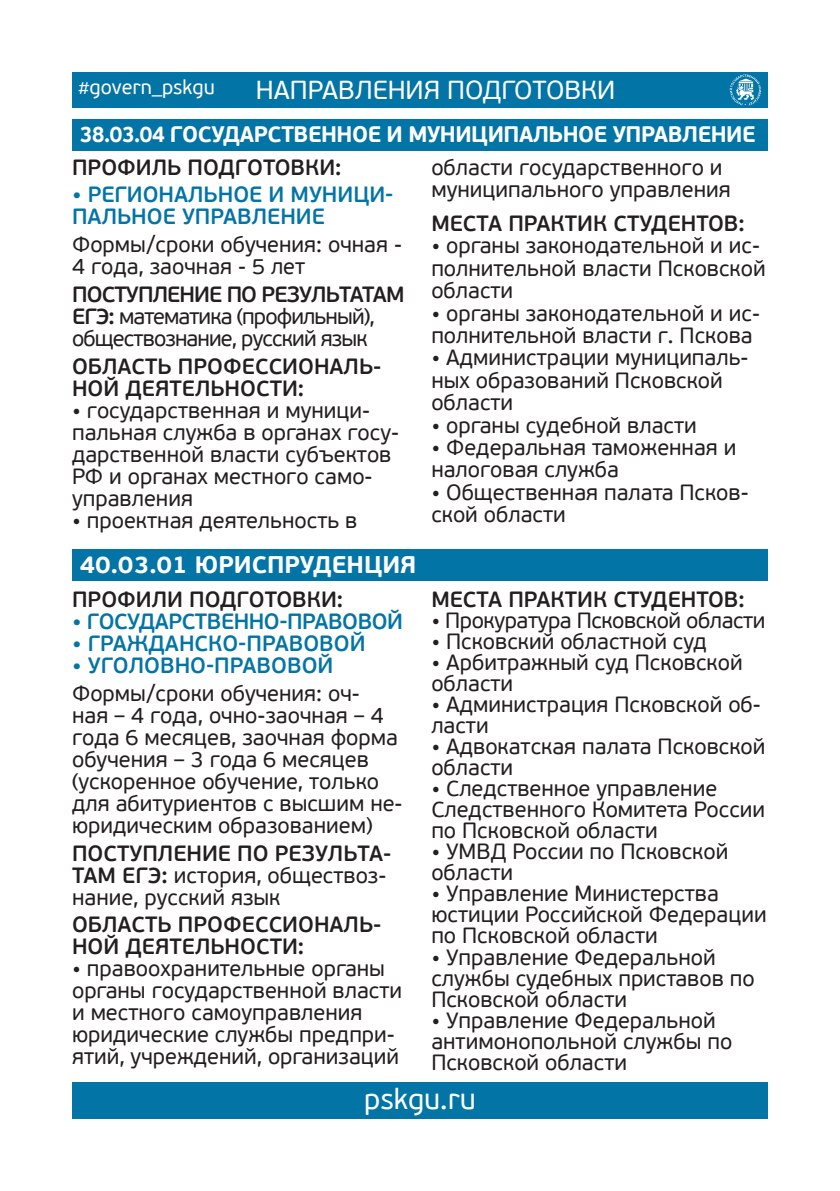
<style>
.page{position:relative;width:840px;height:1191px;background:#fff}
.page>*{position:absolute;margin:0;border:0;box-sizing:border-box;transform-origin:0 0}
.t1{font:28.8px "PF Beau Sans Pro";color:#fff}
.t2{font:26px "PF Beau Sans Pro";color:#fff}
.t3{font:700 24px "PF Beau Sans Pro";color:#fff}
.t4{font:700 22.4px "PF Beau Sans Pro";letter-spacing:-.02em;color:#fff}
.t5{font:700 22.4px "PF Beau Sans Pro";letter-spacing:-.02em;color:#fff;scale:.9 1}
.t6{font:22px/22px "PF Beau Sans Pro";color:#231f20}
.t7{font:600 22px "PF Beau Sans Pro";color:#231f20}
.t8{font:600 22px "PF Beau Sans Pro";color:#0374a6}
.t9{font:22px/22px "PF Beau Sans Pro";letter-spacing:-.04em;color:#231f20}
.t10{font:22px "PF Beau Sans Pro";letter-spacing:-.02em;color:#231f20}
.t11{font:600 22px "PF Beau Sans Pro";letter-spacing:-.02em;color:#0374a6}
.t12{font:600 22px "PF Beau Sans Pro";letter-spacing:-.04em;color:#231f20}
.t13{font:600 22px "PF Beau Sans Pro";letter-spacing:.03em;color:#231f20}
.t14{font:20px "PF Beau Sans Pro";color:#fff}
.s1{font-weight:600}
</style>
<div class="page">
<div style="left:72px;top:119px;width:695px;height:32px;background:#0374a6"></div>
<div style="left:72px;top:549px;width:695px;height:32px;background:#0374a6"></div>
<div style="left:72px;top:1083px;width:695px;height:36px;background:#0374a6"></div>
<div style="left:72px;top:72px;width:695px;height:36px;background:#0374a6"></div>
<svg style="left:729px;top:75px;width:31px;height:30px"></svg>
<p class="t14" style="left:78px;top:75px;width:138px">#govern_pskgu</p>
<p class="t2" style="left:256px;top:75px;width:360px">НАПРАВЛЕНИЯ ПОДГОТОВКИ</p>
<p class="t5" style="left:79px;top:120px;width:163px">38.03.04 ГОСУДАР</p>
<p class="t4" style="left:267px;top:120px;width:56px">СТВЕННОЕ</p>
<p class="t4" style="left:386px;top:120px;width:38px">И МУНИ</p>
<p class="t4" style="left:471px;top:120px;width:107px">ЦИПАЛЬНОЕ</p>
<p class="t4" style="left:612px;top:120px;width:100px">УПРАВЛЕНИЕ</p>
<p class="t7" style="left:72px;top:154px;width:271px">ПРОФИЛЬ ПОДГОТОВКИ:</p>
<p class="t8" style="left:72px;top:182px;width:118px">• Региональ</p>
<p class="t8" style="left:218px;top:182px;width:177px">ное и муници-</p>
<p class="t8" style="left:72px;top:204px;width:16px">паль</p>
<p class="t8" style="left:131px;top:204px;width:195px">ное управление</p>
<p class="t6" style="left:72px;top:234px;width:331px">Формы/сроки обучения: очная -<br>4 года, заочная - 5 лет</p>
<p class="t12" style="left:72px;top:281px;width:203px">ПОСТУПЛЕНИЕ ПО РЕЗУ</p>
<p class="t6" style="left:431px;top:156px;width:301px">области государственного и муниципального управления</p>
<p class="t7" style="left:431px;top:210px;width:16px">МЕС</p>
<p class="t7" style="left:476px;top:210px;width:269px">ТА ПРАКТИК СТУДЕНТОВ :</p>
<p class="t6" style="left:431px;top:235px;width:336px">• органы законодательной и ис&shy;полнительной власти Псковской области</p>
<p class="t6" style="left:431px;top:302px;width:330px">• органы законодательной и ис&shy;полнительной власти г. Пскова</p>
<p class="t6" style="left:431px;top:347px;width:318px">• Администрации муниципаль&shy;ных образований Псковской области</p>
<p class="t6" style="left:431px;top:414px;width:267px">• органы судебной власти</p>
<p class="t6" style="left:431px;top:437px;width:306px">• Федеральная таможенная и налоговая служба</p>
<p class="t6" style="left:431px;top:481px;width:318px">• Общественная палата Псков&shy;ской области</p>
<p class="t9" style="left:72px;top:284px;width:330px;text-indent:239px"><span class="s1">ЛЬТАТАМ<br>ЕГЭ:</span> математика (профильный), обществознание, русский язык</p>
<p class="t7" style="left:72px;top:353px;width:184px">ОБЛАСТЬ ПРОФЕСС</p>
<p class="t7" style="left:282px;top:353px;width:101px">ИОНАЛЬ-</p>
<p class="t7" style="left:72px;top:375px;width:16px">НОЙ</p>
<p class="t7" style="left:125px;top:375px;width:115px">ДЕЯТЕЛЬНОС</p>
<p class="t7" style="left:269px;top:375px;width:36px">ТИ:</p>
<p class="t6" style="left:72px;top:399px;width:328px">• государственная и муници&shy;пальная служба в органах госу&shy;дарственной власти субъектов<br>РФ и органах местного само&shy;управления</p>
<p class="t6" style="left:72px;top:509px;width:287px">• проектная деятельность в</p>
<p class="t3" style="left:79px;top:550px;width:222px">40.03.01 ЮРИСПРУДЕН</p>
<p class="t3" style="left:364px;top:550px;width:54px">ЦИЯ</p>
<p class="t7" style="left:72px;top:586px;width:62px">Профили</p>
<p class="t7" style="left:189px;top:586px;width:155px">подготовки:</p>
<p class="t11" style="left:72px;top:608px;width:332px">• Государственно-правовой</p>
<p class="t8" style="left:72px;top:630px;width:295px">• Гражданско-правовой</p>
<p class="t8" style="left:72px;top:652px;width:262px">• Уголовно-правовой</p>
<p class="t6" style="left:72px;top:683px;width:332px">Формы/сроки обучения: оч-<br>ная – 4 года, очно-заочная – 4 года 6 месяцев, заочная форма обучения – 3 года 6 месяцев (ускоренное обучение, только для абитуриентов с высшим не&shy;юридическим образованием)</p>
<p class="t7" style="left:72px;top:840px;width:217px">ПОСТУПЛЕНИЕ ПО РЕЗУ</p>
<p class="t7" style="left:431px;top:586px;width:121px">МестА практик</p>
<p class="t13" style="left:613px;top:586px;width:133px">студентов:</p>
<p class="t10" style="left:431px;top:608px;width:335px">• Прокуратура Псковской области</p>
<p class="t6" style="left:431px;top:631px;width:277px">• Псковский областной суд</p>
<p class="t6" style="left:431px;top:652px;width:313px;line-height:21px">• Арбитражный суд Псковской области</p>
<p class="t6" style="left:431px;top:694px;width:331px;line-height:21px">• Администрация Псковской об&shy;ласти</p>
<p class="t6" style="left:431px;top:736px;width:335px;line-height:21px">• Адвокатская палата Псковской области</p>
<p class="t6" style="left:431px;top:779px;width:335px;line-height:21px">• Следственное управление<br>Следственного Комитета России по Псковской области</p>
<p class="t6" style="left:431px;top:842px;width:298px;line-height:21px">• УМВД России по Псковской области</p>
<p class="t6" style="left:431px;top:884px;width:336px;line-height:21px">• Управление Министерства юстиции Российской Федерации по Псковской области</p>
<p class="t6" style="left:431px;top:947px;width:325px;line-height:21px">• Управление Федеральной службы судебных приставов по<br>Псковской области</p>
<p class="t6" style="left:431px;top:1010px;width:302px;line-height:21px">• Управление Федеральной антимонопольной службы по<br>Псковской области</p>
<h1 class="t1" style="left:364px;top:1082px;width:113px">pskgu.ru</h1>
<p class="t6" style="left:72px;top:842px;width:320px;text-indent:256px"><span class="s1">ЛЬТА-<br>ТАМ ЕГЭ:</span> история, обществоз&shy;нание, русский язык</p>
<p class="t7" style="left:72px;top:911px;width:184px">ОБЛАСТЬ ПРОФЕСС</p>
<p class="t7" style="left:282px;top:911px;width:101px">ИОНАЛЬ-</p>
<p class="t7" style="left:72px;top:933px;width:16px">НОЙ</p>
<p class="t7" style="left:125px;top:933px;width:115px">ДЕЯТЕЛЬНОС</p>
<p class="t7" style="left:269px;top:933px;width:36px">ТИ:</p>
<p class="t6" style="left:72px;top:958px;width:331px">• правоохранительные органы органы государственной власти и местного самоуправления юридические службы предпри&shy;ятий, учреждений, организаций</p>
</div>
